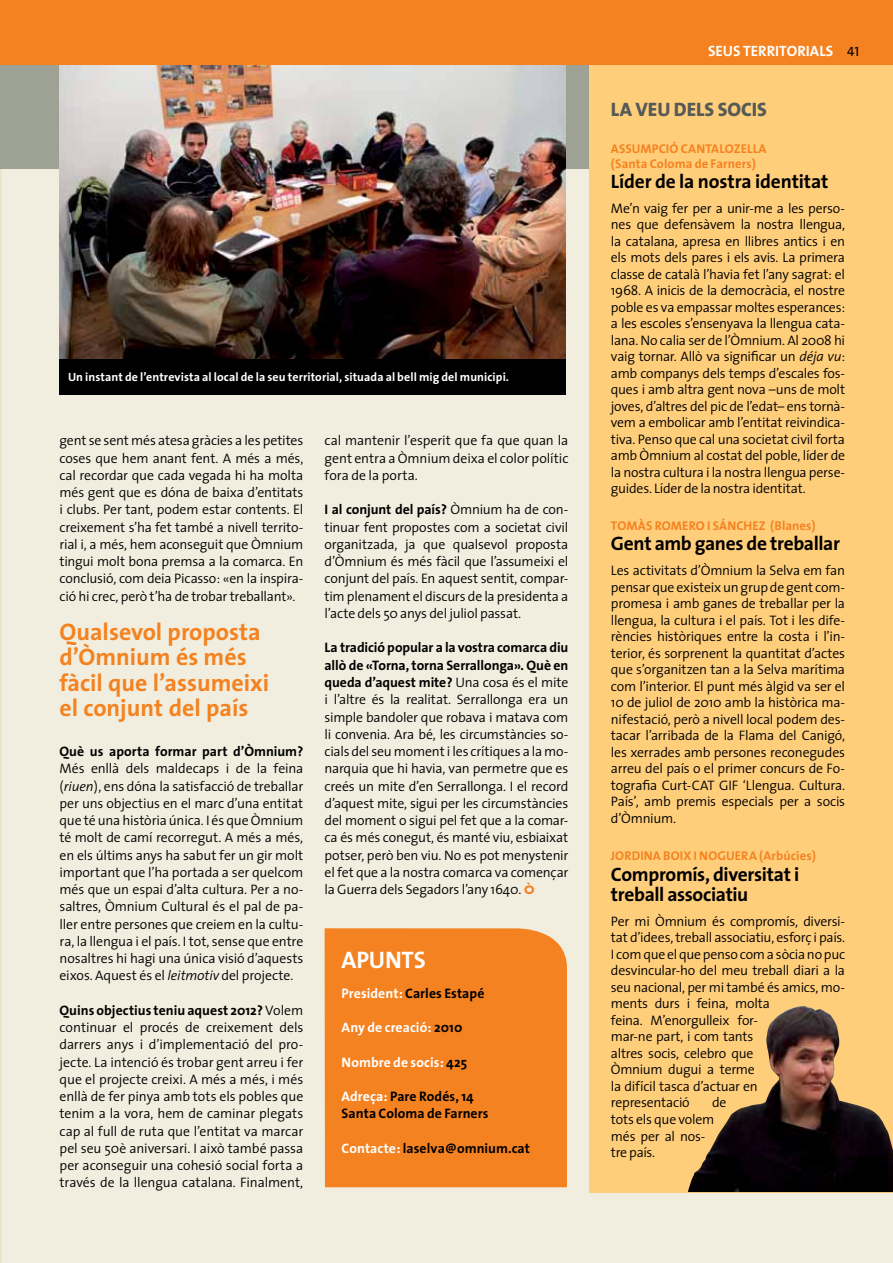
<style>
.page{position:relative;width:893px;height:1263px;background:#fff}
.page>*{position:absolute;margin:0;border:0;box-sizing:border-box;transform-origin:0 0}
.t1{font:700 24px/25.5px "The Sans";color:#f58220}
.t2{font:700 24px "The Sans";letter-spacing:-.005em;color:#fff}
.t3{font:700 19.5px/20.2px "The Sans";letter-spacing:-.015em;color:#000}
.t4{font:800 19.5px "The Sans";color:#555a57}
.t5{font:700 15px "The Sans";color:#fff}
.t6{font:300 13.8px/17.2px "The Sans";letter-spacing:-.015em;color:#000;text-align:justify}
.t7{font:700 13.8px/17.2px "The Sans";letter-spacing:.005em;color:#000}
.t8{font:700 13.8px "The Sans";letter-spacing:.005em;color:#fff}
.t9{font:12.75px "The Sans Bold Caps";letter-spacing:.01em;color:#f58220}
.t10{font:700 12.75px "The Sans";letter-spacing:.01em;color:#f58220}
.t11{font:700 12px "The Sans";letter-spacing:.01em;color:#fff}
.s1{font-style:italic}
.s2{font-weight:700}
.s3{font-family:"English Grotesque";font-weight:700;font-size:16.5px;color:#f58220}
.s4{color:#fff}
.s5{color:#000}
.s6{font-family:"The Sans Caps";font-weight:400;font-size:13.5px;color:#000}
.s7{font-family:"The Sans Bold Caps";font-weight:400}
.s8{font-family:"The Sans";font-weight:700}
</style>
<div class="page">
<div style="left:0;top:169px;width:893px;height:1094px;background:#f1eedf"></div>
<div style="left:0;top:0;width:893px;height:65px;background:#f58220"></div>
<div style="left:0;top:65px;width:893px;height:104px;background:#9da294"></div>
<div style="left:325px;top:927px;width:242px;height:260px;background:#f58220"></div>
<img style="left:60px;top:66px;width:506px;height:293px">
<div style="left:60px;top:359px;width:506px;height:35px;background:#000"></div>
<div style="left:590px;top:66px;width:303px;height:1127px;background:#ffce7b"></div>
<img style="left:688px;top:1006px;width:205px;height:186px">
<p class="t11" style="left:68px;top:367px;width:442px">Un instant de l’entrevista al local de la seu territorial, situada al bell mig del municipi.</p>
<p class="t6" style="left:60px;top:432px;width:245px">gent se sent més atesa gràcies a les petites coses que hem anant fent. A més a més, cal recordar que cada vegada hi ha molta més gent que es dóna de baixa d’entitats i clubs. Per tant, podem estar contents. El creixement s’ha fet també a nivell territo&shy;rial i, a més, hem aconseguit que Òmnium tingui molt bona premsa a la comarca. En conclusió, com deia Picasso: «en la inspira&shy;ció hi crec, però t’ha de trobar treballant».</p>
<h1 class="t1" style="left:60px;top:618px;width:211px">Qualsevol proposta d’Òmnium és més fàcil que l’assumeixi el conjunt del país</h1>
<p class="t7" style="left:60px;top:742px;width:245px">Què us aporta formar part d’Òmnium?</p>
<p class="t6" style="left:60px;top:759px;width:245px">Més enllà dels maldecaps i de la feina (<span class="s1">riuen</span>), ens dóna la satisfacció de treballar per uns objectius en el marc d’una entitat que té una història única. I és que Òmnium té molt de camí recorregut. A més a més, en els últims anys ha sabut fer un gir molt important que l’ha portada a ser quelcom més que un espai d’alta cultura. Per a no&shy;saltres, Òmnium Cultural és el pal de pa&shy;ller entre persones que creiem en la cultu&shy;ra, la llengua i el país. I tot, sense que entre nosaltres hi hagi una única visió d’aquests eixos. Aquest és el <span class="s1">leitmotiv</span> del projecte.</p>
<p class="t6" style="left:60px;top:1001px;width:245px"><span class="s2">Quins objectius teniu aquest 2012?</span> Volem continuar el procés de creixement dels darrers anys i d’implementació del pro&shy;jecte. La intenció és trobar gent arreu i fer que el projecte creixi. A més a més, i més enllà de fer pinya amb tots els pobles que tenim a la vora, hem de caminar plegats cap al full de ruta que l’entitat va marcar pel seu 50è aniversari. I això també passa per aconseguir una cohesió social forta a través de la llengua catalana. Finalment,</p>
<p class="t6" style="left:325px;top:432px;width:245px">cal mantenir l’esperit que fa que quan la gent entra a Òmnium deixa el color polític fora de la porta.</p>
<p class="t6" style="left:325px;top:501px;width:245px"><span class="s2">I al conjunt del país?</span> Òmnium ha de con&shy;tinuar fent propostes com a societat civil organitzada, ja que qualsevol proposta d’Òmnium és més fàcil que l’assumeixi el conjunt del país. En aquest sentit, compar&shy;tim plenament el discurs de la presidenta a l’acte dels 50 anys del juliol passat.</p>
<p class="t6" style="left:325px;top:639px;width:245px"><span class="s2">La tradició popular a la vostra comarca diu allò de «Torna, torna Serrallonga». Què en queda d’aquest mite?</span> Una cosa és el mite i l’altre és la realitat. Serrallonga era un simple bandoler que robava i matava com li convenia. Ara bé, les circumstàncies so&shy;cials del seu moment i les crítiques a la mo&shy;narquia que hi havia, van permetre que es creés un mite d’en Serrallonga. I el record d’aquest mite, sigui per les circumstàncies del moment o sigui pel fet que a la comar&shy;ca és més conegut, és manté viu, esbiaixat potser, però ben viu. No es pot menystenir el fet que a la nostra comarca va començar la Guerra dels Segadors l’any 1640. <span class="s3">Ò</span></p>
<h1 class="t2" style="left:342px;top:939px;width:86px">APUNTS</h1>
<p class="t7" style="left:342px;top:984px;width:144px"><span class="s4">President:</span> Carles Estapé</p>
<p class="t8" style="left:342px;top:1016px;width:122px">Any de creació: <span class="s5">2010</span></p>
<p class="t8" style="left:342px;top:1050px;width:127px">Nombre de socis: <span class="s5">425</span></p>
<p class="t7" style="left:342px;top:1087px;width:149px"><span class="s4">Adreça:</span> Pare Rodés, 14<br>Santa Coloma de Farners</p>
<p class="t7" style="left:342px;top:1139px;width:190px"><span class="s4">Contacte:</span> laselva@omnium.cat</p>
<p class="t5" style="left:708px;top:38px;width:153px">SEUS TERRITORIALS <span class="s6">41</span></p>
<h2 class="t4" style="left:611px;top:93px;width:37px">LA VEU</h2>
<h2 class="t4" style="left:674px;top:93px;width:11px">DELS</h2>
<h2 class="t4" style="left:718px;top:93px;width:42px">SOCIS</h2>
<p class="t9" style="left:611px;top:138px;width:157px">ASSUMPC IÓ CANTALOZELLA</p>
<p class="t10" style="left:611px;top:153px;width:147px"><span class="s7">(S</span>anta Coloma de Farners)</p>
<h2 class="t3" style="left:611px;top:171px;width:219px">Líder de la nostra identitat</h2>
<p class="t6" style="left:611px;top:199px;width:236px;line-height:16.5px">Me’n vaig fer per a unir-me a les perso&shy;nes que defensàvem la nostra llengua, la catalana, apresa en llibres antics i en els mots dels pares i els avis. La primera classe de català l’havia fet l’any sagrat: el 1968. A inicis de la democràcia, el nostre poble es va empassar moltes esperances: a les escoles s’ensenyava la llengua cata&shy;lana. No calia ser de l’Òmnium. Al 2008 hi vaig tornar. Allò va significar un <span class="s1">déja vu</span>: amb companys dels temps d’escales fos&shy;ques i amb altra gent nova –uns de molt joves, d’altres del pic de l’edat– ens tornà&shy;vem a embolicar amb l’entitat reivindica&shy;tiva. Penso que cal una societat civil forta amb Òmnium al costat del poble, líder de la nostra cultura i la nostra llengua perse&shy;guides. Líder de la nostra identitat.</p>
<p class="t9" style="left:611px;top:515px;width:206px">TOMÀS ROMERO I SÁNCHEZ (<span class="s8">Blanes)</span></p>
<h2 class="t3" style="left:611px;top:533px;width:230px">Gent amb ganes de treballar</h2>
<p class="t6" style="left:611px;top:562px;width:236px;line-height:16.5px">Les activitats d’Òmnium la Selva em fan pensar que existeix un grup de gent com&shy;promesa i amb ganes de treballar per la llengua, la cultura i el país. Tot i les dife&shy;rències històriques entre la costa i l’in&shy;terior, és sorprenent la quantitat d’actes que s’organitzen tan a la Selva marítima com l’interior. El punt més àlgid va ser el 10 de juliol de 2010 amb la històrica ma&shy;nifestació, però a nivell local podem des&shy;tacar l’arribada de la Flama del Canigó, les xerrades amb persones reconegudes arreu del país o el primer concurs de Fo&shy;tografia Curt-CAT GIF ‘Llengua. Cultura.<br>País’, amb premis especials per a socis d’Òmnium.</p>
<p class="t9" style="left:611px;top:845px;width:207px">JORDINA BOIX I NOGUERA (<span class="s8">Arbúcies</span>)</p>
<h2 class="t3" style="left:611px;top:863px;width:190px">Compromís, diversitat i treball associatiu</h2>
<p class="t6" style="left:611px;top:912px;width:236px;line-height:16.5px;text-align:left">Per mi Òmnium és compromís, diversi&shy;tat d’idees, treball associatiu, esforç i país.<br>I com que el que penso com a sòcia no puc desvincular-ho del meu treball diari a la seu nacional, per mi també és amics, mo&shy;ments durs i feina, molta<br>feina. M’enorgulleix for-<br>mar-ne part, i com tants<br>altres socis, celebro que<br>Òmnium dugui a terme<br>la difícil tasca d’actuar en<br>representació</p>
<p class="t6" style="left:611px;top:1094px;width:117px;line-height:16.5px;text-align:left;text-indent:101px">de tots els que volem més per al nos-<br>tre país.</p>
</div>
